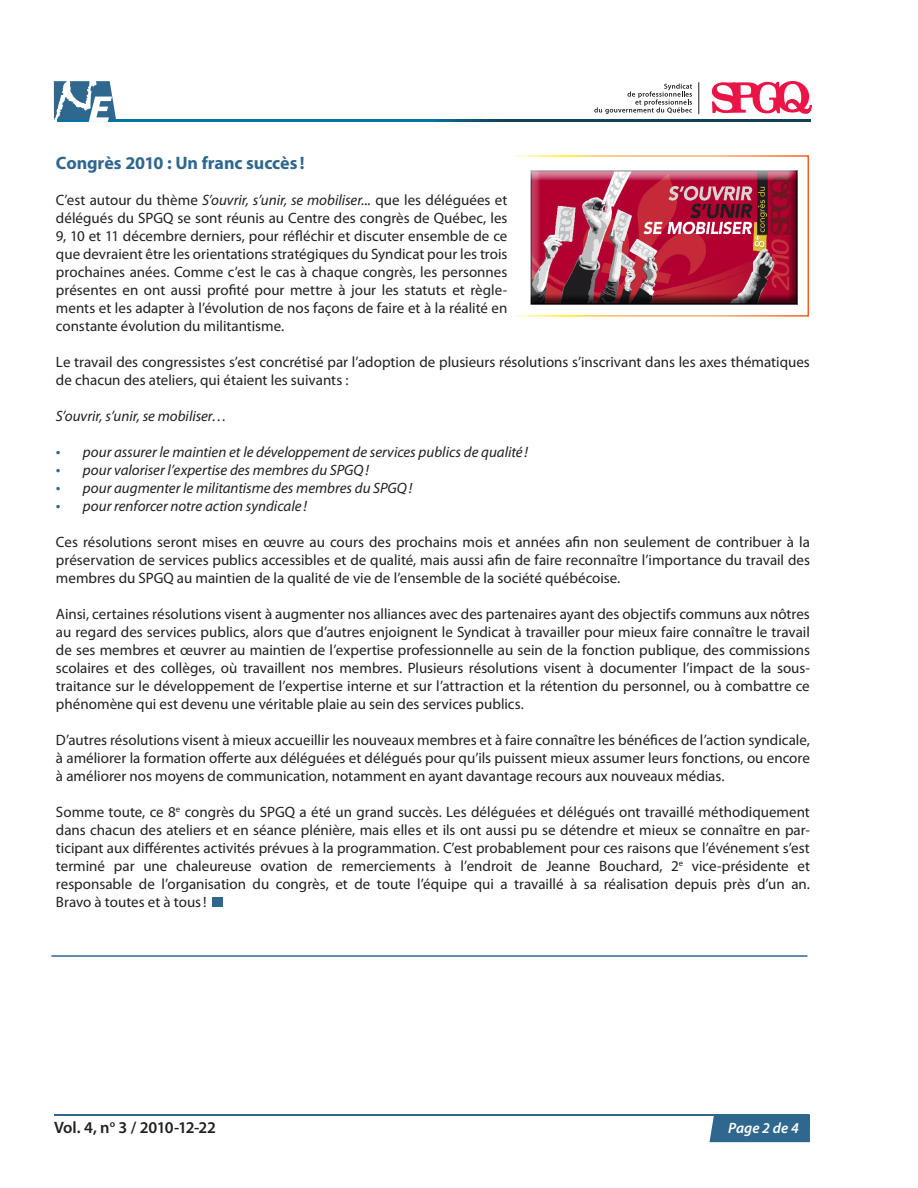
<style>
.page{position:relative;width:918px;height:1188px;background:#fff}
.page>*{position:absolute;margin:0;border:0;box-sizing:border-box;transform-origin:0 0}
.Titre_bleu_-_article{font:700 18px "Myriad Pro";letter-spacing:-.005em;color:#2f678f}
.Sous-titres_-Noir_My{font:600 16.5px "Myriad Pro";letter-spacing:-.04em;color:#231f20}
.Titre_bleu_-_article-2{font:15px/18px "Myriad Pro";color:#231f20;text-align:justify}
.Titre_bleu_-_article-3{font:italic 15px "Myriad Pro";color:#231f20}
.Corps_du_texte_-_Myr{font:italic 600 15px "Myriad Pro";letter-spacing:.005em;color:#fff}
.s1{font-style:italic}
.s2{font-size:16.5px;color:#2f678f}
</style>
<div class="page">
<svg style="left:712px;top:81px;width:100px;height:33px"></svg>
<svg style="left:594px;top:84px;width:98px;height:30px"></svg>
<hr style="left:698px;top:82px;width:1px;height:32px;background:#211f1f">
<svg style="left:116px;top:119px;width:694px;height:3px;background:#0b5980"></svg>
<hr style="left:54px;top:1114px;width:754px;height:1px;background:#2f678f">
<div style="left:709px;top:1114px;width:101px;height:28px;background:#2f678f"></div>
<svg style="left:53px;top:81px;width:63px;height:41px"></svg>
<hr style="left:51px;top:955px;width:756px;height:2px;background:#2f678f">
<div style="left:213px;top:897px;width:10px;height:10px;background:#2f678f"></div>
<div style="left:508px;top:155px;width:301px;height:162px;border:2px solid #fff"></div>
<div style="left:529px;top:170px;width:270px;height:135px;background:#231f20;opacity:.75"></div>
<p class="Titre_bleu_-_article" style="left:56px;top:151px;width:250px">Congrès 2010 : Un franc succès !</p>
<p class="Titre_bleu_-_article-2" style="left:56px;top:190px;width:453px">C’est autour du thème <span class="s1">S’ouvrir, s’unir, se mobiliser...</span> que les déléguées et délégués du SPGQ se sont réunis au Centre des congrès de Québec, les 9, 10 et 11 décembre derniers, pour réfléchir et discuter ensemble de ce que devraient être les orientations stratégiques du Syndicat pour les trois prochaines anées. Comme c’est le cas à chaque congrès, les personnes présentes en ont aussi profité pour mettre à jour les statuts et règle&shy;ments et les adapter à l’évolution de nos façons de faire et à la réalité en constante évolution du militantisme.</p>
<p class="Titre_bleu_-_article-2" style="left:56px;top:352px;width:755px">Le travail des congressistes s’est concrétisé par l’adoption de plusieurs résolutions s’inscrivant dans les axes thématiques de chacun des ateliers, qui étaient les suivants :</p>
<p class="Titre_bleu_-_article-3" style="left:56px;top:406px;width:172px">S’ouvrir, s’unir, se mobiliser…</p>
<p class="Titre_bleu_-_article-3" style="left:56px;top:442px;width:474px"><span class="s2">•</span> pour assurer le maintien et le développement de services publics de qualité !</p>
<p class="Titre_bleu_-_article-3" style="left:56px;top:460px;width:315px"><span class="s2">•</span> pour valoriser l’expertise des membres du SPGQ!</p>
<p class="Titre_bleu_-_article-3" style="left:56px;top:478px;width:358px"><span class="s2">•</span> pour augmenter le militantisme des membres du SPGQ!</p>
<p class="Titre_bleu_-_article-3" style="left:56px;top:496px;width:252px"><span class="s2">•</span> pour renforcer notre action syndicale !</p>
<p class="Titre_bleu_-_article-2" style="left:56px;top:532px;width:755px">Ces résolutions seront mises en œuvre au cours des prochains mois et années afin non seulement de contribuer à la préservation de services publics accessibles et de qualité, mais aussi afin de faire reconnaître l’importance du travail des membres du SPGQ au maintien de la qualité de vie de l’ensemble de la société québécoise.</p>
<p class="Titre_bleu_-_article-2" style="left:56px;top:604px;width:755px">Ainsi, certaines résolutions visent à augmenter nos alliances avec des partenaires ayant des objectifs communs aux nôtres au regard des services publics, alors que d’autres enjoignent le Syndicat à travailler pour mieux faire connaître le travail de ses membres et œuvrer au maintien de l’expertise professionnelle au sein de la fonction publique, des commissions scolaires et des collèges, où travaillent nos membres. Plusieurs résolutions visent à documenter l’impact de la sous&shy;traitance sur le développement de l’expertise interne et sur l’attraction et la rétention du personnel, ou à combattre ce phénomène qui est devenu une véritable plaie au sein des services publics.</p>
<p class="Titre_bleu_-_article-2" style="left:56px;top:730px;width:755px">D’autres résolutions visent à mieux accueillir les nouveaux membres et à faire connaître les bénéfices de l’action syndicale, à améliorer la formation offerte aux déléguées et délégués pour qu’ils puissent mieux assumer leurs fonctions, ou encore à améliorer nos moyens de communication, notamment en ayant davantage recours aux nouveaux médias.</p>
<p class="Titre_bleu_-_article-2" style="left:56px;top:802px;width:756px">Somme toute, ce 8<sup>e</sup> congrès du SPGQ a été un grand succès. Les déléguées et délégués ont travaillé méthodiquement dans chacun des ateliers et en séance plénière, mais elles et ils ont aussi pu se détendre et mieux se connaître en par&shy;ticipant aux différentes activités prévues à la programmation. C’est probablement pour ces raisons que l’événement s’est terminé par une chaleureuse ovation de remerciements à l’endroit de Jeanne Bouchard, 2<sup>e</sup> vice-présidente et responsable de l’organisation du congrès, et de toute l’équipe qui a travaillé à sa réalisation depuis près d’un an.<br>Bravo à toutes et à tous!</p>
<p class="Sous-titres_-Noir_My" style="left:54px;top:1117px;width:164px">Vol. 4, n<sup>o</sup> 3 / 2010-12-22</p>
<p class="Corps_du_texte_-_Myr" style="left:728px;top:1119px;width:72px">Page 2 de 4</p>
</div>
